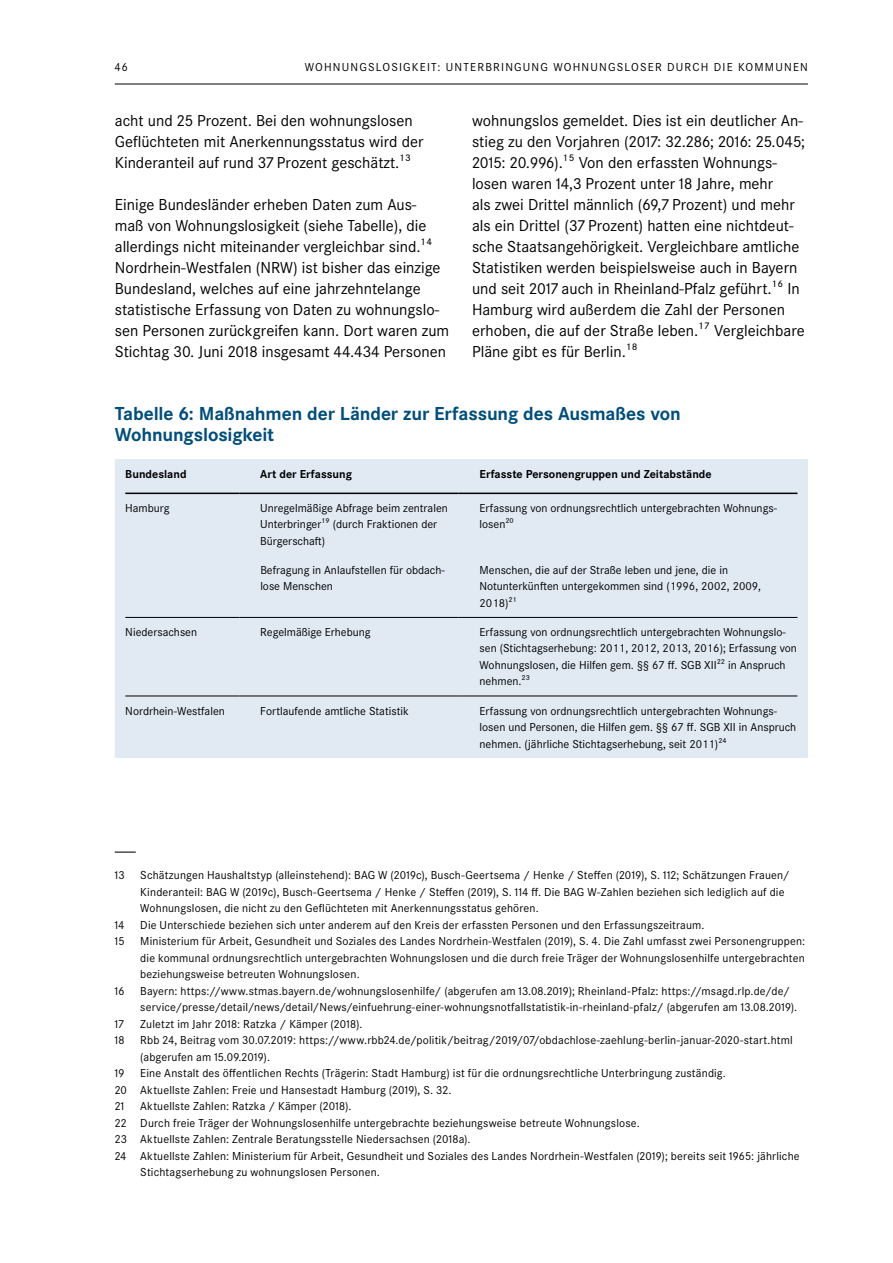
<style>
.page{position:relative;width:893px;height:1263px;background:#fff}
.page>*{position:absolute;margin:0;border:0;box-sizing:border-box;transform-origin:0 0}
.t1{font:700 19.5px/21px "Corporate S Pro";letter-spacing:-.01em;color:#004e7b}
.P_-_Fließtext{font:16.5px/21px "Corporate S Pro";color:#000}
.P_-_Fließtext-2{font:12px/16.5px "Corporate S Pro";letter-spacing:.015em;color:#000}
.Tab-Body{font:12px/16.5px "Corporate S Pro";letter-spacing:.005em;color:#000}
.Tab-Body__top{font:12px/16.5px "Corporate S Pro";letter-spacing:.005em;color:#000}
.Tab-Body_ohne_Strich{font:12px/16.5px "Corporate S Pro";color:#000}
.Tab-Kopf{font:700 12px "Corporate S Pro";color:#000}
.P_-_Fließtext-3{font:12px "Corporate S Pro";letter-spacing:.1em;color:#000}
.Tab-Body_1ste_column{font:12px "Corporate S Pro";color:#000}
</style>
<div class="page">
<hr style="left:115px;top:84px;width:693px;height:1px;background:#000">
<hr style="left:115px;top:851px;width:21px;height:2px;background:#000">
<div style="left:115px;top:459px;width:693px;height:299px;background:#e1e9f2"></div>
<hr style="left:125px;top:493px;width:114px;height:1px;background:#000">
<hr style="left:239px;top:493px;width:220px;height:1px;background:#000">
<hr style="left:459px;top:493px;width:338px;height:1px;background:#000">
<hr style="left:125px;top:617px;width:114px;height:1px;background:#000">
<hr style="left:239px;top:617px;width:220px;height:1px;background:#000">
<hr style="left:459px;top:617px;width:338px;height:1px;background:#000">
<hr style="left:125px;top:696px;width:114px;height:1px;background:#000">
<hr style="left:239px;top:696px;width:220px;height:1px;background:#000">
<hr style="left:459px;top:696px;width:338px;height:1px;background:#000">
<p class="P_-_Fließtext-2" style="left:115px;top:58px;width:15px">46</p>
<p class="P_-_Fließtext-3" style="left:305px;top:58px;width:505px">WOHNUNGS LOSIGKEIT: UNTERBRINGUNG WOHNUNGSLOSER DURCH DIE KOMMUNEN</p>
<p class="P_-_Fließtext" style="left:115px;top:109px;width:310px">acht und 25 Prozent. Bei den wohnungslosen<br>Geflüchteten mit Anerkennungsstatus wird der<br>Kinderanteil auf rund 37 Prozent geschätzt.13</p>
<p class="P_-_Fließtext" style="left:115px;top:193px;width:336px">Einige Bundesländer erheben Daten zum Aus&shy;maß von Wohnungslosigkeit (siehe Tabelle), die allerdings nicht miteinander vergleichbar sind.14<br>Nordrhein-Westfalen (NRW) ist bisher das einzige Bundesland, welches auf eine jahrzehntelange statistische Erfassung von Daten zu wohnungslo&shy;sen Personen zurückgreifen kann. Dort waren zum Stichtag 30. Juni 2018 insgesamt 44.434 Personen</p>
<p class="P_-_Fließtext" style="left:472px;top:109px;width:335px">wohnungslos gemeldet. Dies ist ein deutlicher An&shy;stieg zu den Vorjahren (2017: 32.286; 2016: 25.045; 2015: 20.996).15 Von den erfassten Wohnungs&shy;losen waren 14,3 Prozent unter 18 Jahre, mehr<br>als zwei Drittel männlich (69,7 Prozent) und mehr als ein Drittel (37 Prozent) hatten eine nichtdeut&shy;sche Staatsangehörigkeit. Vergleichbare amtliche Statistiken werden beispielsweise auch in Bayern und seit 2017 auch in Rheinland-Pfalz geführt.16 In Hamburg wird außerdem die Zahl der Personen erhoben, die auf der Straße leben.17 Vergleichbare Pläne gibt es für Berlin.18</p>
<p class="t1" style="left:115px;top:401px;width:567px">Tabelle 6: Maßnahmen der Länder zur Erfassung des Ausmaßes von<br>Wohnungs losigkeit</p>
<p class="Tab-Kopf" style="left:125px;top:464px;width:63px">Bundesland</p>
<p class="Tab-Kopf" style="left:260px;top:464px;width:93px">Art der Erfassung</p>
<p class="Tab-Kopf" style="left:480px;top:464px;width:234px">Erfasste Personengruppen und Zeitabstände</p>
<p class="Tab-Body_1ste_column" style="left:125px;top:499px;width:46px">Hamburg</p>
<p class="Tab-Body__top" style="left:260px;top:499px;width:189px">Unregelmäßige Abfrage beim zentralen<br>Unterbringer19 (durch Fraktionen der<br>Bürgerschaft)</p>
<p class="Tab-Body__top" style="left:480px;top:499px;width:299px">Erfassung von ordnungsrechtlich untergebrachten Wohnungs&shy;losen20</p>
<p class="Tab-Body_ohne_Strich" style="left:260px;top:561px;width:186px">Befragung in Anlaufstellen für obdach&shy;lose Menschen</p>
<p class="Tab-Body_ohne_Strich" style="left:480px;top:561px;width:283px">Menschen, die auf der Straße leben und jene, die in<br>Notunter künften untergekommen sind (1996, 2002, 2009,<br>2018)21</p>
<p class="Tab-Body_1ste_column" style="left:125px;top:623px;width:73px">Niedersachsen</p>
<p class="Tab-Body" style="left:260px;top:623px;width:112px">Regelmäßige Erhebung</p>
<p class="Tab-Body" style="left:480px;top:623px;width:319px">Erfassung von ordnungsrechtlich untergebrachten Wohnungslo&shy;sen (Stichtagserhebung: 2011, 2012, 2013, 2016); Erfassung von Wohnungslosen, die Hilfen gem. §§ 67 ff. SGB XII22 in Anspruch nehmen.23</p>
<p class="Tab-Body_1ste_column" style="left:125px;top:702px;width:101px">Nordrhein-Westfalen</p>
<p class="Tab-Body" style="left:260px;top:701px;width:150px">Fortlaufende amtliche Statistik</p>
<p class="Tab-Body" style="left:480px;top:701px;width:318px">Erfassung von ordnungsrechtlich untergebrachten Wohnungs&shy;losen und Personen, die Hilfen gem. §§ 67 ff. SGB XII in Anspruch nehmen. (jährliche Stichtagserhebung, seit 2011)24</p>
<p class="P_-_Fließtext-2" style="left:115px;top:866px;width:11px">13</p>
<p class="P_-_Fließtext-2" style="left:140px;top:866px;width:651px">Schätzungen Haushaltstyp (alleinstehend): BAG W (2019c), Busch-Geertsema / Henke / Steffen (2019), S. 112; Schätzungen Frauen/<br>Kinderanteil: BAG W (2019c), Busch-Geertsema / Henke / Steffen (2019), S. 114 ff. Die BAG W-Zahlen beziehen sich lediglich auf die<br>Wohnungslosen, die nicht zu den Geflüchteten mit Anerkennungsstatus gehören.</p>
<p class="P_-_Fließtext-2" style="left:115px;top:915px;width:11px">14</p>
<p class="P_-_Fließtext-2" style="left:140px;top:915px;width:566px">Die Unterschiede beziehen sich unter anderem auf den Kreis der erfassten Personen und den Erfassungszeitraum.</p>
<p class="P_-_Fließtext-2" style="left:115px;top:932px;width:11px">15</p>
<p class="P_-_Fließtext-2" style="left:140px;top:932px;width:666px;text-align:justify">Ministerium für Arbeit, Gesundheit und Soziales des Landes Nordrhein-Westfalen (2019), S. 4. Die Zahl umfasst zwei Personengruppen: die kommunal ordnungsrechtlich untergebrachten Wohnungslosen und die durch freie Träger der Wohnungslosenhilfe untergebrachten beziehungsweise betreuten Wohnungslosen.</p>
<p class="P_-_Fließtext-2" style="left:115px;top:981px;width:11px">16</p>
<p class="P_-_Fließtext-2" style="left:140px;top:981px;width:658px">Bayern: https://www.stmas.bayern.de/wohnungslosenhilfe/ (abgerufen am 13.08.2019); Rheinland-Pfalz: https://msagd.rlp.de/de/ service/presse/detail/news/detail/News/einfuehrung-einer-wohnungsnotfallstatistik-in-rheinland-pfalz/ (abgerufen am 13.08.2019).</p>
<p class="P_-_Fließtext-2" style="left:115px;top:1014px;width:9px">17</p>
<p class="P_-_Fließtext-2" style="left:140px;top:1014px;width:224px">Zuletzt im Jahr 2018: Ratzka / Kämper (2018).</p>
<p class="P_-_Fließtext-2" style="left:115px;top:1031px;width:11px">18</p>
<p class="P_-_Fließtext-2" style="left:140px;top:1031px;width:654px">Rbb 24, Beitrag vom 30.07.2019: https://www.rbb24.de/politik/beitrag/2019/07/obdachlose-zaehlung-berlin-januar-2020-start.html (abgerufen am 15.09.2019).</p>
<p class="Tab-Body__top" style="left:115px;top:1064px;width:11px">19</p>
<p class="Tab-Body__top" style="left:140px;top:1064px;width:587px">Eine Anstalt des öffentlichen Rechts (Trägerin: Stadt Hamburg) ist für die ordnungsrechtliche Unterbringung zuständig.</p>
<p class="Tab-Body__top" style="left:115px;top:1080px;width:338px">20 Aktuellste Zahlen: Freie und Hansestadt Hamburg (2019), S. 32.</p>
<p class="Tab-Body_ohne_Strich" style="left:115px;top:1097px;width:11px">21</p>
<p class="Tab-Body_ohne_Strich" style="left:140px;top:1097px;width:213px">Aktuellste Zahlen: Ratzka / Kämper (2018).</p>
<p class="Tab-Body" style="left:115px;top:1113px;width:526px">22 Durch freie Träger der Wohnungslosenhilfe untergebrachte beziehungsweise betreute Wohnungslose.<br>23 Aktuellste Zahlen: Zentrale Beratungsstelle Niedersachsen (2018a).</p>
<p class="Tab-Body" style="left:140px;top:1146px;width:661px;text-indent:-26px">24 Aktuellste Zahlen: Ministerium für Arbeit, Gesundheit und Soziales des Landes Nordrhein-Westfalen (2019); bereits seit 1965: jährliche<br>Stichtagserhebung zu wohnungslosen Personen.</p>
</div>
